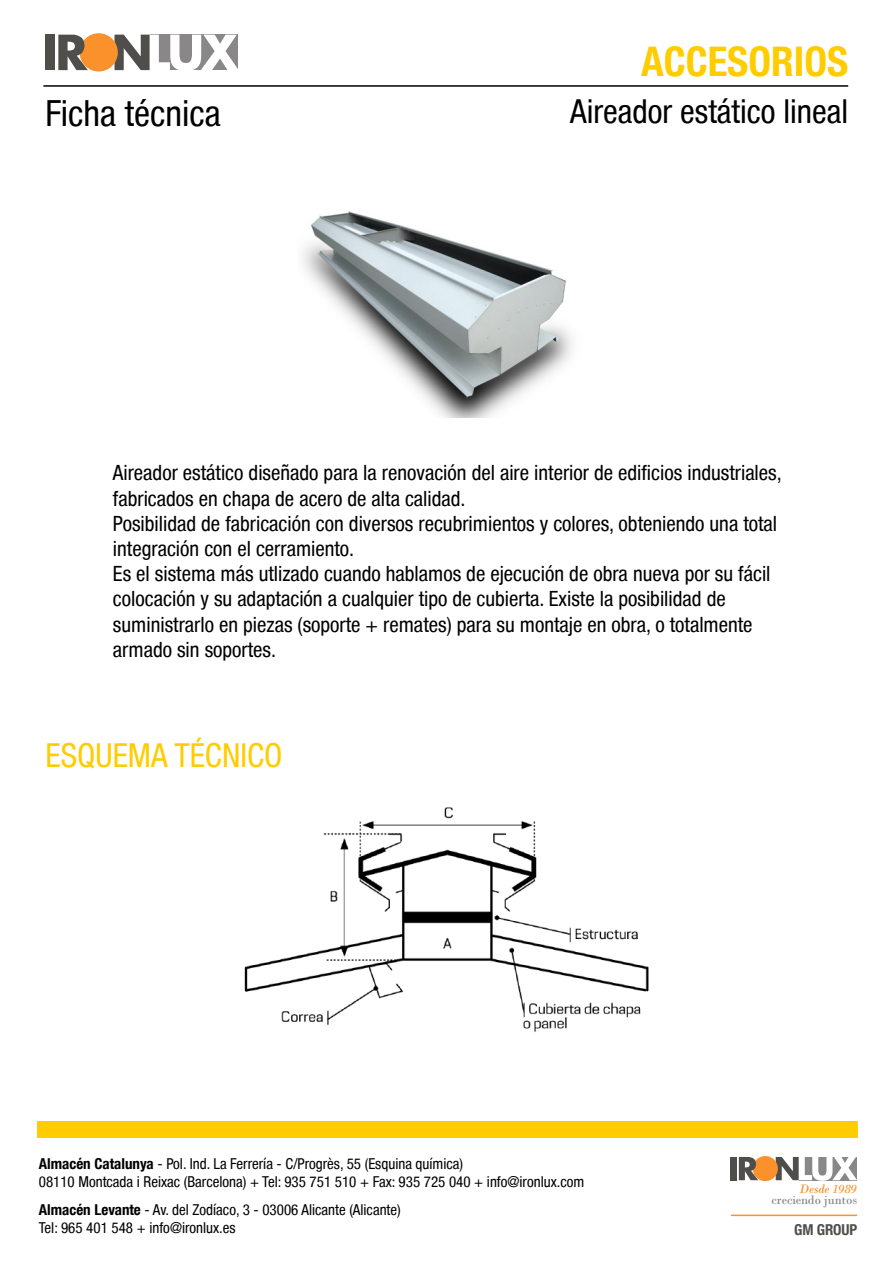
<style>
.page{position:relative;width:893px;height:1263px;background:#fff}
.page>*{position:absolute;margin:0;border:0;box-sizing:border-box;transform-origin:0 0}
.t1{font:700 condensed 40.8px "Helvetica Neue Condensed";color:#fc0}
.t2{font:condensed 36px "Helvetica Neue Condensed";color:#000}
.t3{font:condensed 33px "Helvetica Neue Condensed";color:#000}
.t4{font:condensed 33px "Helvetica Neue Condensed";color:#fc0}
.t5{font:condensed 21px/25.2px "Helvetica Neue Condensed";color:#000}
.t6{font:condensed 15px/18px "Helvetica Neue Condensed";color:#000}
.t7{font:700 condensed 15px "Helvetica Neue Condensed";letter-spacing:-.01em;color:#504e4b}
.t8{font:12.9px "Bodoni";letter-spacing:-.01em;color:#898788}
.t9{font:italic 12.9px "Bodoni";letter-spacing:-.01em;color:#fa912a}
.s1{font-weight:700}
</style>
<div class="page">
<div style="left:45px;top:35px;width:10px;height:35px;background:#504e4b"></div>
<svg style="left:115px;top:35px;width:123px;height:36px"></svg>
<div style="left:80px;top:33px;width:38px;height:38px;background:#fa912a;border-radius:50%"></div>
<svg style="left:58px;top:35px;width:30px;height:35px"></svg>
<div style="left:38px;top:1121px;width:820px;height:16px;background:#fc0"></div>
<div style="left:730px;top:1157px;width:6px;height:23px;background:#504e4b"></div>
<svg style="left:776px;top:1157px;width:81px;height:24px"></svg>
<div style="left:753px;top:1156px;width:25px;height:25px;background:#fa912a;border-radius:50%"></div>
<svg style="left:739px;top:1157px;width:19px;height:23px"></svg>
<hr style="left:731px;top:1214px;width:126px;height:2px;background:#fa912a">
<hr style="left:43px;top:85px;width:805px;height:2px;background:#000">
<img style="left:303px;top:211px;width:270px;height:207px">
<img style="left:244px;top:807px;width:405px;height:225px">
<h1 class="t1" style="left:641px;top:36px;width:208px">ACCESORIOS</h1>
<h2 class="t2" style="left:45px;top:92px;width:177px">Ficha técnica</h2>
<h3 class="t3" style="left:570px;top:92px;width:279px">Aireador estático lineal</h3>
<p class="t5" style="left:113px;top:460px;width:670px">Aireador estático diseñado para la renovación del aire interior de edificios industriales, fabricados en chapa de acero de alta calidad.<br>Posibilidad de fabricación con diversos recubrimientos y colores, obteniendo una total integración con el cerramiento.<br>Es el sistema más utlizado cuando hablamos de ejecución de obra nueva por su fácil colocación y su adaptación a cualquier tipo de cubierta. Existe la posibilidad de suministrarlo en piezas (soporte + remates) para su montaje en obra, o totalmente armado sin soportes.</p>
<h3 class="t4" style="left:45px;top:737px;width:239px">ESQUEMA TÉCNICO</h3>
<p class="t6" style="left:39px;top:1154px;width:547px"><span class="s1">Almacén Catalunya</span> - Pol. Ind. La Ferrería - C/Progrès, 55 (Esquina química)<br>08110 Montcada i Reixac (Barcelona) + Tel: 935 751 510 + Fax: 935 725 040 + info@ironlux.com</p>
<p class="t6" style="left:39px;top:1200px;width:364px"><span class="s1">Almacén Levante</span> - Av. del Zodíaco, 3 - 03006 Alicante (Alicante)<br>Tel: 965 401 548 + info@ironlux.es</p>
<p class="t9" style="left:799px;top:1181px;width:59px">Desde 1989</p>
<p class="t8" style="left:772px;top:1192px;width:87px">creciendo juntos</p>
<p class="t7" style="left:794px;top:1221px;width:64px">GM GROUP</p>
</div>
